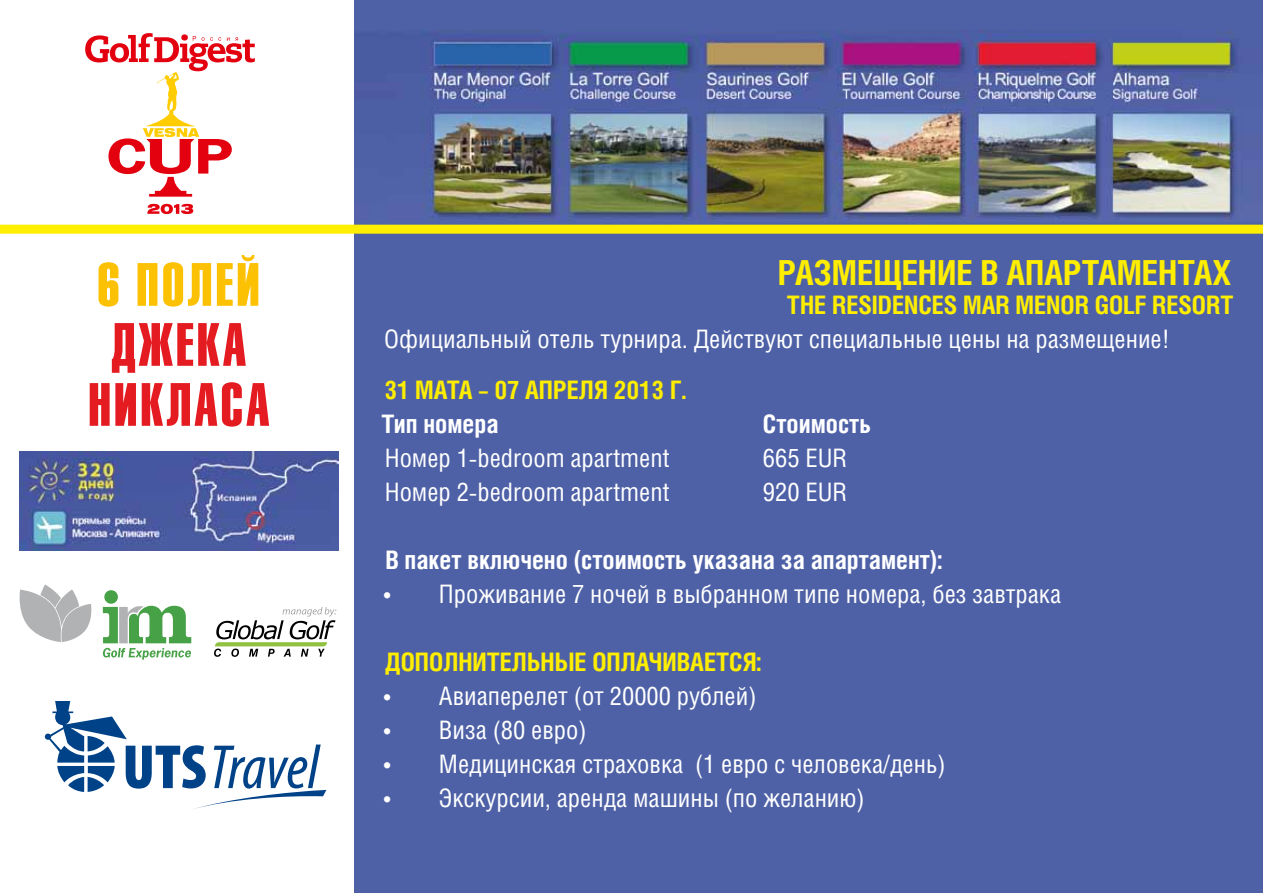
<style>
.page{position:relative;width:1263px;height:893px;background:#fff}
.page>*{position:absolute;margin:0;border:0;box-sizing:border-box;transform-origin:0 0}
.t1{font:60px/60px "Helios Extra Compressed C";letter-spacing:.05em;color:#e41b21;text-align:center}
.t2{font:60px "Helios Extra Compressed C";letter-spacing:.05em;color:#fcc103}
.t3{font:700 34.5px "Helios Cond";color:#fe0}
.t4{font:25.5px "Helios Cond";color:#fff}
.t5{font:700 25.5px "Helios Cond";color:#fe0}
.t6{font:700 25.5px "Helios Cond";color:#fff}
</style>
<div class="page">
<img style="left:354px;top:0;width:909px;height:893px">
<div style="left:0;top:225px;width:1263px;height:9px;background:#fe0"></div>
<svg style="left:147px;top:204px;width:46px;height:10px"></svg>
<svg style="left:85px;top:33px;width:170px;height:164px"></svg>
<svg style="left:214px;top:607px;width:122px;height:50px"></svg>
<div style="left:104px;top:590px;width:14px;height:14px;background:#47a146;border-radius:50%"></div>
<svg style="left:20px;top:584px;width:71px;height:58px"></svg>
<svg style="left:103px;top:606px;width:88px;height:54px"></svg>
<img style="left:20px;top:451px;width:318px;height:99px">
<svg style="left:45px;top:701px;width:281px;height:108px"></svg>
<h1 class="t2" style="left:97px;top:250px;width:164px">6 ПОЛЕЙ</h1>
<h1 class="t1" style="left:88px;top:313px;width:183px">ДЖЕКА<br>НИКЛАСА</h1>
<h2 class="t3" style="left:778px;top:252px;width:142px">РАЗМЕЩЕНИЕ</h2>
<h2 class="t3" style="left:980px;top:252px;width:84px">В АПАРТАМЕНТА</h2>
<h2 class="t3" style="left:1212px;top:252px;width:20px">Х</h2>
<p class="t5" style="left:787px;top:290px;width:448px">THE RESIDENCES MAR MENOR GOLF RESORT</p>
<p class="t4" style="left:384px;top:324px;width:787px">Официальный отель турнира. Действуют специальные цены на размещение!</p>
<p class="t5" style="left:384px;top:375px;width:303px">31 МАТА – 07 АПРЕЛЯ 2013 Г.</p>
<p class="t6" style="left:382px;top:409px;width:118px">ТИП НОМЕРА</p>
<p class="t6" style="left:763px;top:409px;width:110px">СТОИМОСТЬ</p>
<p class="t4" style="left:385px;top:443px;width:286px">Номер 1-bedroom apartment</p>
<p class="t4" style="left:763px;top:443px;width:86px">665 EUR</p>
<p class="t4" style="left:385px;top:477px;width:286px">Номер 2-bedroom apartment</p>
<p class="t4" style="left:763px;top:477px;width:86px">920 EUR</p>
<p class="t6" style="left:385px;top:545px;width:558px">В ПАКЕТ ВКЛЮЧЕНО (СТОИМОСТЬ УКАЗАНА ЗА АПАРТАМЕНТ):</p>
<p class="t4" style="left:384px;top:579px;width:679px">• Проживание 7 ночей в выбранном типе номера, без завтрака</p>
<p class="t5" style="left:385px;top:647px;width:378px">ДОПОЛНИТЕЛЬНЫЕ ОПЛАЧИВАЕТСЯ:</p>
<p class="t4" style="left:384px;top:681px;width:374px">• Авиаперелет (от 20000 рублей)</p>
<p class="t4" style="left:384px;top:715px;width:204px">• Виза (80 евро)</p>
<p class="t4" style="left:384px;top:749px;width:563px">• Медицинская страховка (1 евро с человека/день)</p>
<p class="t4" style="left:384px;top:783px;width:483px">• Экскурсии, аренда машины (по желанию)</p>
</div>
